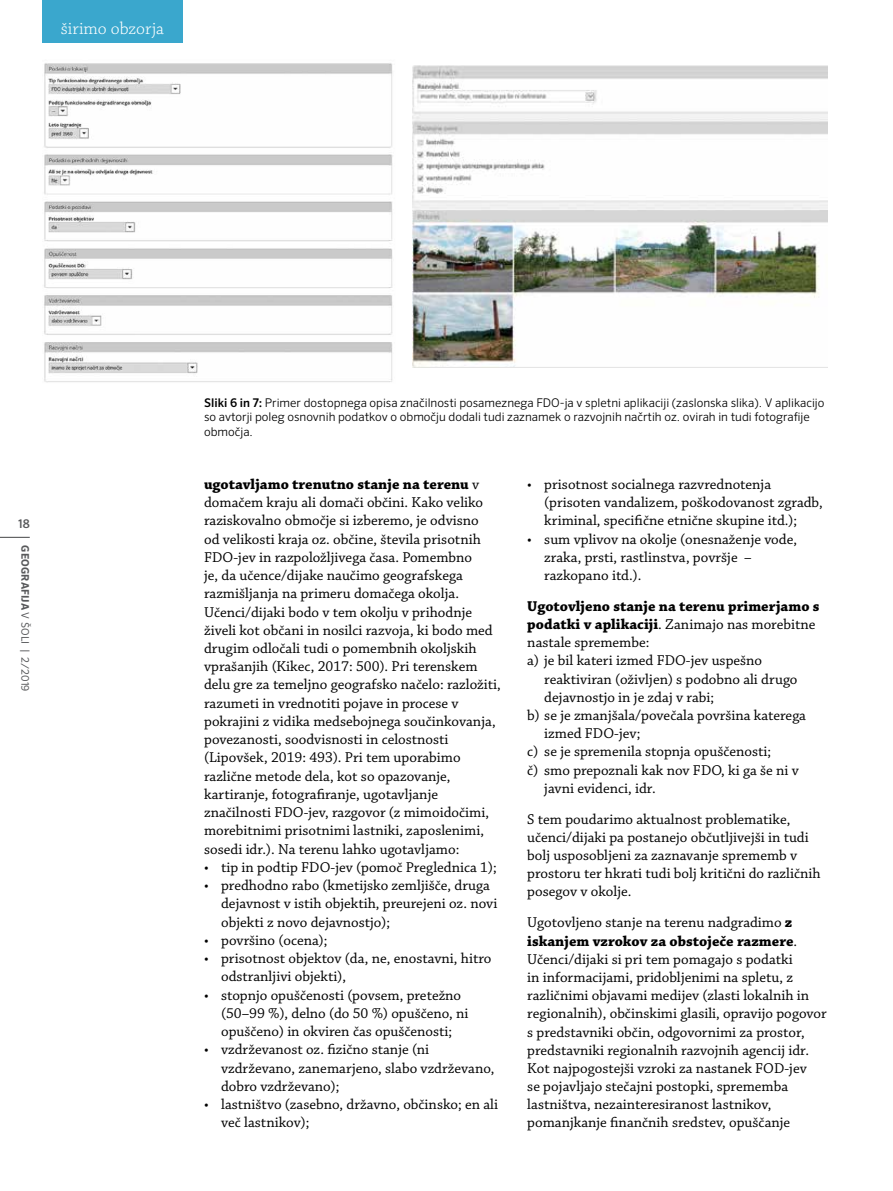
<style>
.page{position:relative;width:893px;height:1191px;background:#fff}
.page>*{position:absolute;margin:0;border:0;box-sizing:border-box;transform-origin:0 0}
.t1{font:300 18px "Chaparral Pro";color:#fff}
.t2{font:15px/18.3px "Chaparral Pro";color:#000}
.t3{font:300 12px/14.4px "Sero Pro";color:#000}
.t4{font:500 12px "Sero Pro";color:#58595b}
.t5{font:10.5px "Sero Pro";letter-spacing:.005em;color:#58595b}
.s1{font-weight:700}
.s2{font-weight:500}
</style>
<div class="page">
<img style="left:44px;top:63px;width:349px;height:320px">
<img style="left:413px;top:65px;width:414px;height:303px">
<hr style="left:0;top:537px;width:30px;height:1px;background:#58595b">
<div style="left:42px;top:0;width:141px;height:43px;background:#3aa7cd"></div>
<p class="t1" style="left:61px;top:18px;width:105px">širimo obzorja</p>
<p class="t4" style="left:18px;top:516px;width:13px">18</p>
<p class="t5" style="left:32px;top:545px;width:148px;rotate:90deg"><span class="s1">Geografija</span> v šoli | 2/2019</p>
<p class="t3" style="left:204px;top:395px;width:622px"><span class="s2">Sliki 6 in 7:</span> Primer dostopnega opisa značilnosti posameznega FDO-ja v spletni aplikaciji (zaslonska slika). V aplikacijo so avtorji poleg osnovnih podatkov o območju dodali tudi zaznamek o razvojnih načrtih oz. ovirah in tudi fotografije območja.</p>
<p class="t2" style="left:204px;top:475px;width:298px"><span class="s1">ugotavljamo trenutno stanje na terenu</span> v domačem kraju ali domači občini. Kako veliko raziskovalno območje si izberemo, je odvisno<br>od velikosti kraja oz. občine, števila prisotnih FDO-jev in razpoložljivega časa. Pomembno<br>je, da učence/dijake naučimo geografskega razmišljanja na primeru domačega okolja.<br>Učenci/dijaki bodo v tem okolju v prihodnje živeli kot občani in nosilci razvoja, ki bodo med drugim odločali tudi o pomembnih okoljskih vprašanjih (Kikec, 2017: 500). Pri terenskem delu gre za temeljno geografsko načelo: razložiti, razumeti in vrednotiti pojave in procese v pokrajini z vidika medsebojnega součinkovanja, povezanosti, soodvisnosti in celostnosti (Lipovšek, 2019: 493). Pri tem uporabimo različne metode dela, kot so opazovanje, kartiranje, fotografiranje, ugotavljanje značilnosti FDO-jev, razgovor (z mimoidočimi, morebitnimi prisotnimi lastniki, zaposlenimi, sosedi idr.). Na terenu lahko ugotavljamo:</p>
<p class="t2" style="left:204px;top:858px;width:294px">• tip in podtip FDO-jev (pomoč Preglednica 1);</p>
<p class="t2" style="left:221px;top:877px;width:278px;text-indent:-17px">• predhodno rabo (kmetijsko zemljišče, druga dejavnost v istih objektih, preurejeni oz. novi objekti z novo dejavnostjo);</p>
<p class="t2" style="left:204px;top:931px;width:125px">• površino (ocena);</p>
<p class="t2" style="left:221px;top:950px;width:272px;text-indent:-17px">• prisotnost objektov (da, ne, enostavni, hitro odstranljivi objekti),</p>
<p class="t2" style="left:221px;top:986px;width:249px;text-indent:-17px">• stopnjo opuščenosti (povsem, pretežno (50–99 %), delno (do 50 %) opuščeno, ni opuščeno) in okviren čas opuščenosti;</p>
<p class="t2" style="left:221px;top:1041px;width:275px;text-indent:-17px">• vzdrževanost oz. fizično stanje (ni vzdrževano, zanemarjeno, slabo vzdrževano, dobro vzdrževano);</p>
<p class="t2" style="left:221px;top:1095px;width:278px;text-indent:-17px">• lastništvo (zasebno, državno, občinsko; en ali več lastnikov);</p>
<p class="t2" style="left:544px;top:476px;width:280px;text-indent:-17px">• prisotnost socialnega razvrednotenja (prisoten vandalizem, poškodovanost zgradb, kriminal, specifične etnične skupine itd.);</p>
<p class="t2" style="left:544px;top:530px;width:254px;text-indent:-17px">• sum vplivov na okolje (onesnaženje vode, zraka, prsti, rastlinstva, površje – razkopano itd.).</p>
<p class="t2" style="left:527px;top:597px;width:294px"><span class="s1">Ugotovljeno stanje na terenu primerjamo s podatki v aplikaciji</span>. Zanimajo nas morebitne nastale spremembe:<br>a) je bil kateri izmed FDO-jev uspešno</p>
<p class="t2" style="left:544px;top:670px;width:255px">reaktiviran (oživljen) s podobno ali drugo</p>
<p class="t2" style="left:544px;top:688px;width:171px">dejavnostjo in je zdaj v rabi;</p>
<p class="t2" style="left:527px;top:706px;width:280px">b) se je zmanjšala/povečala površina katerega</p>
<p class="t2" style="left:544px;top:725px;width:98px">izmed FDO-jev;</p>
<p class="t2" style="left:527px;top:743px;width:245px">c) se je spremenila stopnja opuščenosti;</p>
<p class="t2" style="left:527px;top:761px;width:273px">č) smo prepoznali kak nov FDO, ki ga še ni v</p>
<p class="t2" style="left:544px;top:779px;width:113px">javni evidenci, idr.</p>
<p class="t2" style="left:527px;top:810px;width:295px">S tem poudarimo aktualnost problematike, učenci/dijaki pa postanejo občutljivejši in tudi bolj usposobljeni za zaznavanje sprememb v prostoru ter hkrati tudi bolj kritični do različnih posegov v okolje.</p>
<p class="t2" style="left:527px;top:914px;width:301px">Ugotovljeno stanje na terenu nadgradimo <span class="s1">z iskanjem vzrokov za obstoječe razmere</span>.<br>Učenci/dijaki si pri tem pomagajo s podatki<br>in informacijami, pridobljenimi na spletu, z različnimi objavami medijev (zlasti lokalnih in regionalnih), občinskimi glasili, opravijo pogovor s predstavniki občin, odgovornimi za prostor, predstavniki regionalnih razvojnih agencij idr.<br>Kot najpogostejši vzroki za nastanek FOD-jev<br>se pojavljajo stečajni postopki, sprememba lastništva, nezainteresiranost lastnikov, pomanjkanje finančnih sredstev, opuščanje</p>
</div>
